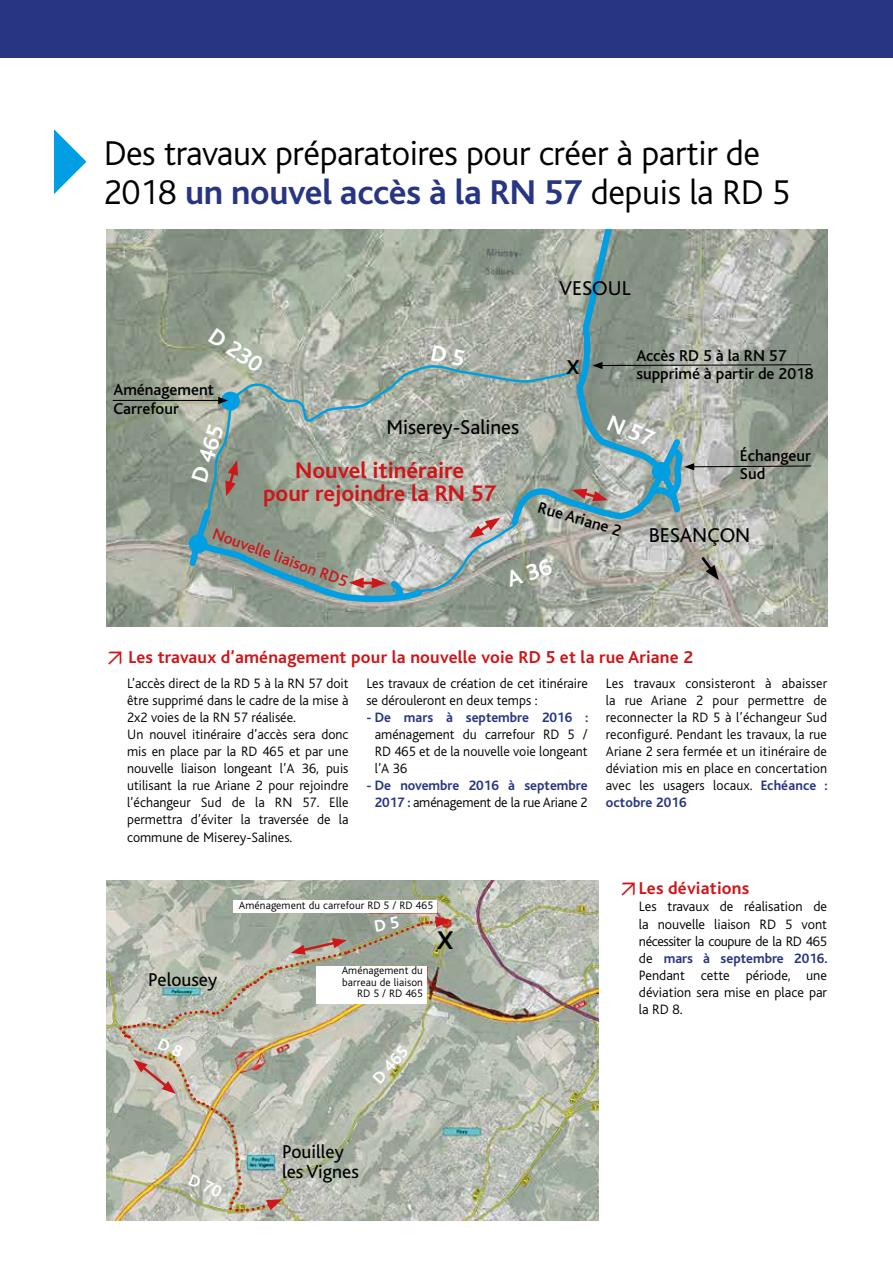
<style>
.page{position:relative;width:893px;height:1263px;background:#fff}
.page>*{position:absolute;margin:0;border:0;box-sizing:border-box;transform-origin:0 0}
.t1{font:300 36px/39px "Bliss";letter-spacing:-.01em;color:#000}
.t2{font:700 26.7px "Bliss";color:#000}
.t3{font:700 23.55px/23.5px "Bliss";color:#cd171a;text-align:center}
.t4{font:700 23.55px "Bliss";color:#fff}
.t5{font:21px "Bliss";color:#000}
.t6{font:700 21px "Bliss";color:#000}
.t7{font:19.35px/19.4px "Bliss";color:#000}
.t8{font:700 18px "Bliss";letter-spacing:.01em;color:#cd171a}
.t9{font:700 17.25px "Bliss";color:#fff}
.t10{font:500 16.5px/18px "Bliss";color:#000}
.t11{font:500 16.5px "Bliss";color:#cd171a}
.t12{font:300 14.25px/17.1px "Bliss";color:#000;text-align:justify}
.t13{font:700 14.25px/17.1px "Bliss";color:#283583;text-align:center}
.t14{font:300 11.25px/11.2px "Bliss";letter-spacing:.01em;color:#000;text-align:right}
.s1{font-weight:700;color:#283583}
.s2{font-weight:300;color:#000}
</style>
<div class="page">
<div style="left:0;top:0;width:893px;height:57px;background:#283583"></div>
<svg style="left:54px;top:129px;width:32px;height:65px"></svg>
<img style="left:107px;top:880px;width:491px;height:340px">
<div style="left:234px;top:900px;width:203px;height:13px;background:#fff"></div>
<img style="left:107px;top:230px;width:720px;height:396px">
<svg style="left:574px;top:230px;width:238px;height:185px;background:#9aa59b"></svg>
<svg style="left:205px;top:360px;width:375px;height:55px;background:#a0aea6"></svg>
<svg style="left:593px;top:362px;width:219px;height:7px;background:#7d847a"></svg>
<hr style="left:113px;top:400px;width:108px;height:1px;background:#000">
<svg style="left:218px;top:397px;width:10px;height:7px"></svg>
<img style="left:117px;top:916px;width:334px;height:297px">
<svg style="left:431px;top:345px;width:34px;height:21px"></svg>
<svg style="left:185px;top:415px;width:627px;height:191px;background:#a0aba3"></svg>
<h1 class="t1" style="left:104px;top:134px;width:688px">Des travaux préparatoires pour créer à partir de<br>2018 <span class="s1">un nouvel accès à la RN 57</span> depuis la RD 5</h1>
<h3 class="t4" style="left:218px;top:323px;width:61px;rotate:34deg">D 230</h3>
<p class="t10" style="left:113px;top:380px;width:102px;line-height:19.5px">Aménagement<br>Carrefour</p>
<h3 class="t4" style="left:187px;top:478px;width:61px;rotate:-72deg">D 465</h3>
<h3 class="t5" style="left:386px;top:416px;width:134px">Miserey-Salines</h3>
<h3 class="t3" style="left:263px;top:459px;width:235px">Nouvel itinéraire<br>pour rejoindre la RN 57</h3>
<p class="t11" style="left:216px;top:525px;width:144px;rotate:20deg">Nouvelle liaison RD5</p>
<h3 class="t5" style="left:559px;top:277px;width:73px">VESOUL</h3>
<h3 class="t6" style="left:566px;top:356px;width:14px">X</h3>
<p class="t10" style="left:636px;top:347px;width:152px">Accès RD 5 à la RN 57</p>
<p class="t10" style="left:636px;top:365px;width:179px">supprimé à partir de 2018</p>
<p class="t10" style="left:541px;top:499px;width:87px;rotate:16deg">Rue Ariane 2</p>
<p class="t10" style="left:740px;top:447px;width:72px">Échangeur<br>Sud</p>
<h3 class="t5" style="left:649px;top:524px;width:103px">BESANÇON</h3>
<p class="t8" style="left:129px;top:647px;width:566px">Les travaux d’aménagement pour la nouvelle voie RD 5 et la rue Ariane 2</p>
<p class="t12" style="left:127px;top:675px;width:223px;text-align:left">L’accès direct de la RD 5 à la RN 57 doit être supprimé dans le cadre de la mise à 2x2 voies de la RN 57 réalisée.<br>Un nouvel itinéraire d’accès sera donc mis en place par la RD 465 et par une nouvelle liaison longeant l’A 36, puis utilisant la rue Ariane 2 pour rejoindre l’échangeur Sud de la RN 57. Elle permettra d’éviter la traversée de la commune de Miserey-Salines.</p>
<p class="t12" style="left:366px;top:675px;width:223px">Les travaux de création de cet itinéraire se dérouleront en deux temps :</p>
<p class="t13" style="left:366px;top:709px;width:223px">- De mars à septembre 2016 :</p>
<p class="t12" style="left:375px;top:726px;width:214px">aménagement du carrefour RD 5 / RD 465 et de la nouvelle voie longeant l’A 36</p>
<p class="t13" style="left:366px;top:777px;width:223px">- De novembre 2016 à septembre<br>2017 : <span class="s2">aménagement de la rue Ariane 2</span></p>
<p class="t14" style="left:239px;top:899px;width:196px">Aménagement du carrefour RD 5 / RD 465</p>
<h3 class="t7" style="left:148px;top:971px;width:71px">Pelousey</h3>
<p class="t14" style="left:342px;top:965px;width:83px">Aménagement du barreau de liaison<br>RD 5 / RD 465</p>
<h2 class="t2" style="left:437px;top:926px;width:18px">X</h2>
<p class="t9" style="left:369px;top:1075px;width:45px;rotate:-48deg">D 465</p>
<p class="t12" style="left:606px;top:675px;width:223px">Les travaux consisteront à abaisser la rue Ariane 2 pour permettre de reconnecter la RD 5 à l’échangeur Sud reconfiguré. Pendant les travaux, la rue Ariane 2 sera fermée et un itinéraire de déviation mis en place en concertation avec les usagers locaux. <span class="s1">Echéance : octobre 2016</span></p>
<p class="t8" style="left:639px;top:879px;width:112px">Les déviations</p>
<p class="t12" style="left:639px;top:898px;width:190px">Les travaux de réalisation de la nouvelle liaison RD 5 vont nécessiter la coupure de la RD 465 de <span class="s1">mars à septembre 2016.<br></span>Pendant cette période, une déviation sera mise en place par la RD 8.</p>
<h3 class="t7" style="left:282px;top:1142px;width:78px">Pouilley les Vignes</h3>
</div>
